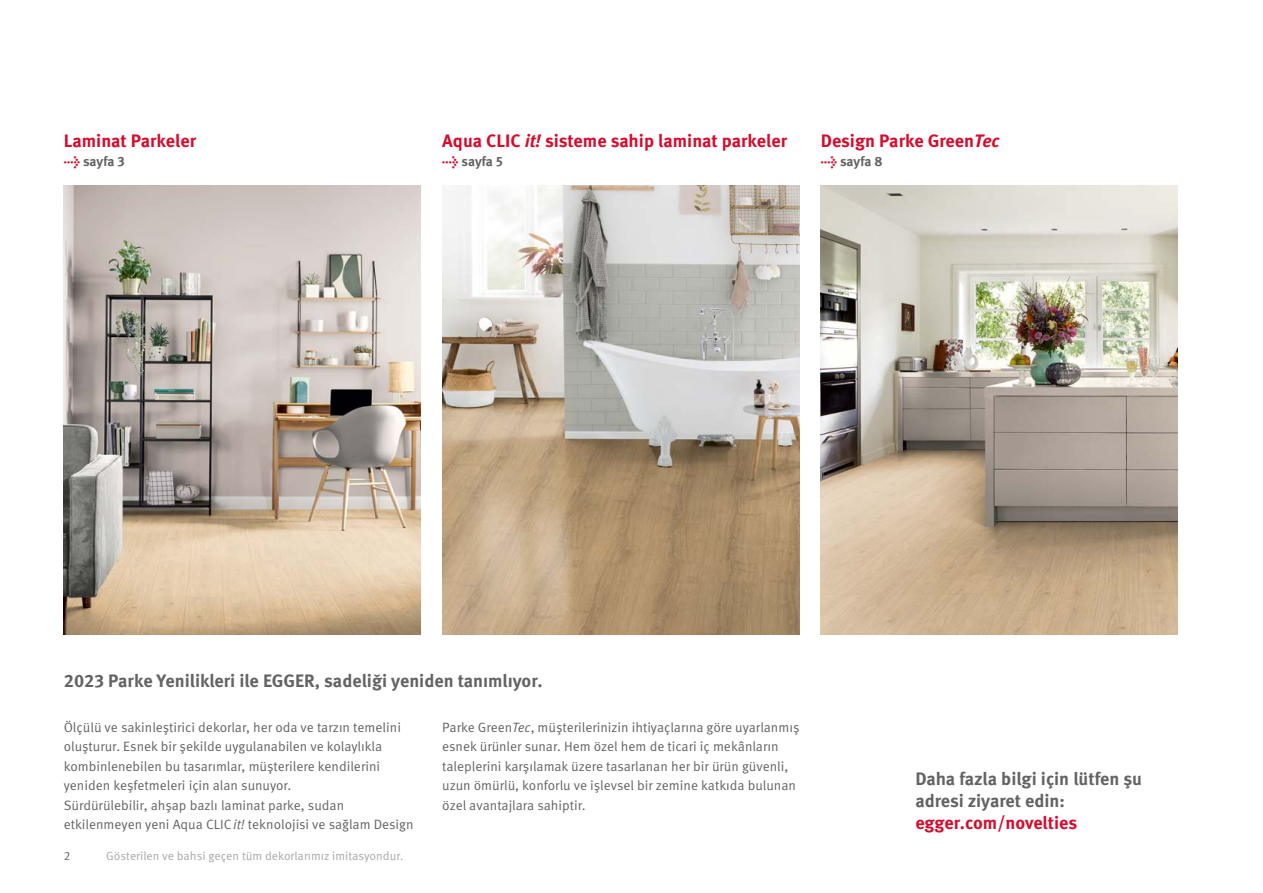
<style>
.page{position:relative;width:1263px;height:893px;background:#fff}
.page>*{position:absolute;margin:0;border:0;box-sizing:border-box;transform-origin:0 0}
.t1{font:700 18px/22.4px "Meta Pro";color:#646363}
.t2{font:700 18px "Meta Pro";color:#d40c2d}
.t3{font:13.5px/19.5px "Meta Pro";color:#646363}
.t4{font:700 13.5px "Meta Pro";letter-spacing:-.01em;color:#646363}
.t5{font:12px "Meta Pro";color:#a8a8a7}
.t6{font:12px "Meta Pro";color:#646363}
.s1{color:#d40c2d}
.s2{font-style:italic}
</style>
<div class="page">
<img style="left:64px;top:186px;width:357px;height:448px">
<img style="left:442px;top:186px;width:357px;height:448px">
<img style="left:821px;top:186px;width:357px;height:448px">
<h1 class="t2" style="left:64px;top:126px;width:134px">Laminat Parkeler</h1>
<p class="t4" style="left:64px;top:151px;width:63px"><span class="s1">→</span> sayfa 3</p>
<h1 class="t2" style="left:442px;top:126px;width:346px">Aqua CLIC <span class="s2">it!</span> sisteme sahip laminat parkeler</h1>
<p class="t4" style="left:442px;top:151px;width:62px"><span class="s1">→</span> sayfa 5</p>
<h1 class="t2" style="left:821px;top:126px;width:180px">Design Parke Green<span class="s2">Tec</span></h1>
<p class="t4" style="left:821px;top:151px;width:63px"><span class="s1">→</span> sayfa 8</p>
<h1 class="t1" style="left:64px;top:668px;width:480px">2023 Parke Yenilikleri ile EGGER, sadeliği yeniden tanımlıyor.</h1>
<p class="t3" style="left:64px;top:717px;width:351px">Ölçülü ve sakinleştirici dekorlar, her oda ve tarzın temelini oluşturur. Esnek bir şekilde uygulanabilen ve kolaylıkla kombinlenebilen bu tasarımlar, müşterilere kendilerini yeniden keşfetmeleri için alan sunuyor.<br>Sürdürülebilir, ahşap bazlı laminat parke, sudan etkilenmeyen yeni Aqua CLIC<span class="s2">it!</span> teknolojisi ve sağlam Design</p>
<p class="t3" style="left:442px;top:717px;width:359px">Parke Green<span class="s2">Tec</span>, müşterilerinizin ihtiyaçlarına göre uyarlanmış esnek ürünler sunar. Hem özel hem de ticari iç mekânların taleplerini karşılamak üzere tasarlanan her bir ürün güvenli, uzun ömürlü, konforlu ve işlevsel bir zemine katkıda bulunan özel avantajlara sahiptir.</p>
<p class="t6" style="left:64px;top:848px;width:8px">2</p>
<p class="t5" style="left:106px;top:848px;width:299px">Gösterilen ve bahsi geçen tüm dekorlarımız imitasyondur.</p>
<h1 class="t1" style="left:915px;top:766px;width:228px">Daha fazla bilgi için lütfen şu adresi ziyaret edin:</h1>
<h1 class="t2" style="left:915px;top:809px;width:163px">egger.com/novelties</h1>
</div>
